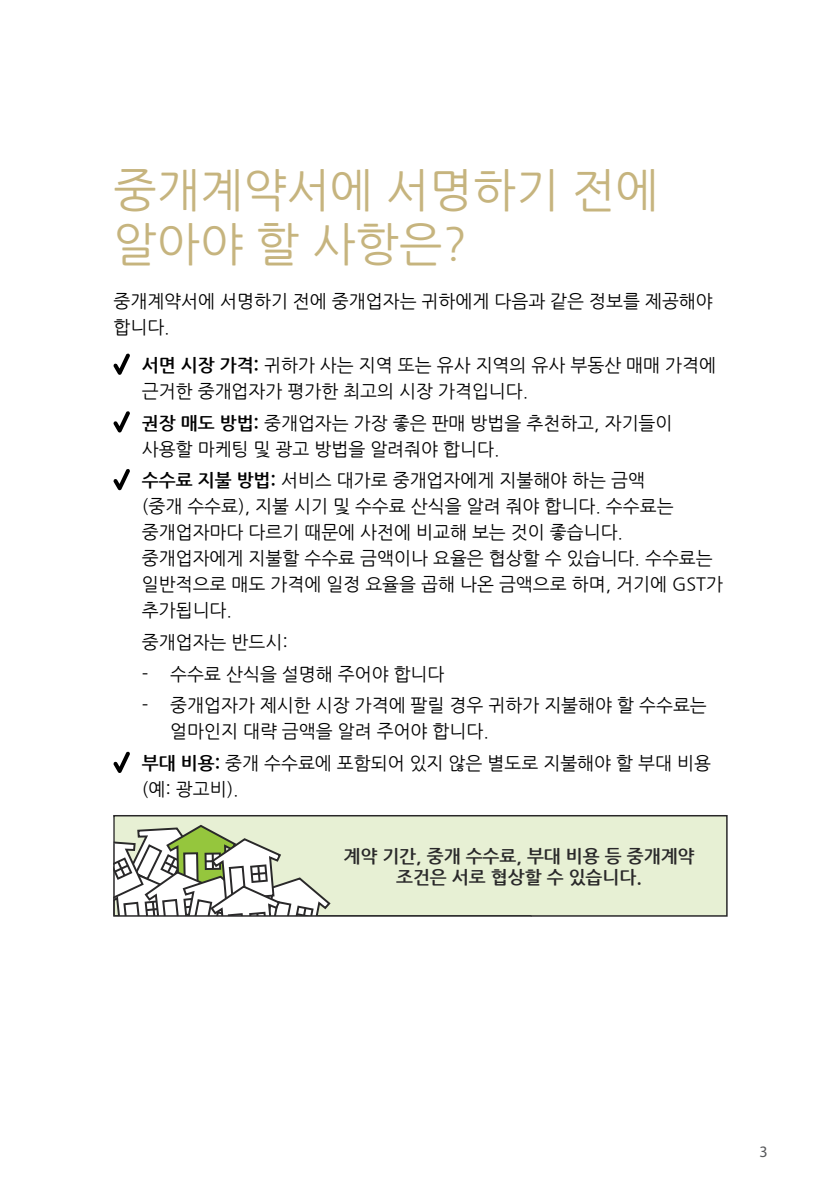
<style>
.page{position:relative;width:840px;height:1191px;background:#fff}
.page>*{position:absolute;margin:0;border:0;box-sizing:border-box;transform-origin:0 0}
.t1{font:46px/54px "Nanum Gothic";color:#c6b47e}
.t2{font:18px/26px "Nanum Gothic";color:#000}
.t3{font:700 18px/21.6px "Nanum Gothic";color:#292829;text-align:center}
.t4{font:16px "Myriad Pro";color:#58595b}
.s1{font-weight:700}
</style>
<div class="page">
<div style="left:113px;top:815px;width:614px;height:101px;background:#e7f0d4;border:2px solid #292829"></div>
<svg style="left:113px;top:817px;width:417px;height:100px"></svg>
<hr style="left:113px;top:915px;width:418px;height:1px;background:#292829">
<hr style="left:113px;top:843px;width:2px;height:72px;background:#292829">
<svg style="left:113px;top:353px;width:17px;height:22px"></svg>
<svg style="left:113px;top:411px;width:17px;height:21px"></svg>
<svg style="left:113px;top:469px;width:17px;height:21px"></svg>
<svg style="left:113px;top:751px;width:17px;height:22px"></svg>
<h1 class="t1" style="left:113px;top:164px;width:546px">중개계약서에 서명하기 전에 알아야 할 사항은?</h1>
<p class="t2" style="left:113px;top:289px;width:600px">중개계약서에 서명하기 전에 중개업자는 귀하에게 다음과 같은 정보를 제공해야 합니다.</p>
<p class="t2" style="left:142px;top:352px;width:575px"><span class="s1">서면 시장 가격:</span> 귀하가 사는 지역 또는 유사 지역의 유사 부동산 매매 가격에 근거한 중개업자가 평가한 최고의 시장 가격입니다.</p>
<p class="t2" style="left:142px;top:410px;width:532px"><span class="s1">권장 매도 방법:</span> 중개업자는 가장 좋은 판매 방법을 추천하고, 자기들이 사용할 마케팅 및 광고 방법을 알려줘야 합니다.</p>
<p class="t2" style="left:142px;top:468px;width:582px"><span class="s1">수수료 지불 방법:</span> 서비스 대가로 중개업자에게 지불해야 하는 금액<br>(중개 수수료), 지불 시기 및 수수료 산식을 알려 줘야 합니다. 수수료는 중개업자마다 다르기 때문에 사전에 비교해 보는 것이 좋습니다. 중개업자에게 지불할 수수료 금액이나 요율은 협상할 수 있습니다. 수수료는 일반적으로 매도 가격에 일정 요율을 곱해 나온 금액으로 하며, 거기에 GST가 추가됩니다.</p>
<p class="t2" style="left:142px;top:629px;width:147px">중개업자는 반드시:</p>
<p class="t2" style="left:142px;top:661px;width:304px">- 수수료 산식을 설명해 주어야 합니다</p>
<p class="t2" style="left:170px;top:693px;width:538px;text-indent:-28px">- 중개업자가 제시한 시장 가격에 팔릴 경우 귀하가 지불해야 할 수수료는 얼마인지 대략 금액을 알려 주어야 합니다.</p>
<p class="t2" style="left:142px;top:750px;width:570px"><span class="s1">부대 비용:</span> 중개 수수료에 포함되어 있지 않은 별도로 지불해야 할 부대 비용 (예: 광고비).</p>
<p class="t3" style="left:343px;top:845px;width:352px">계약 기간, 중개 수수료, 부대 비용 등 중개계약 조건은 서로 협상할 수 있습니다.</p>
<p class="t4" style="left:759px;top:1141px;width:10px">3</p>
</div>
